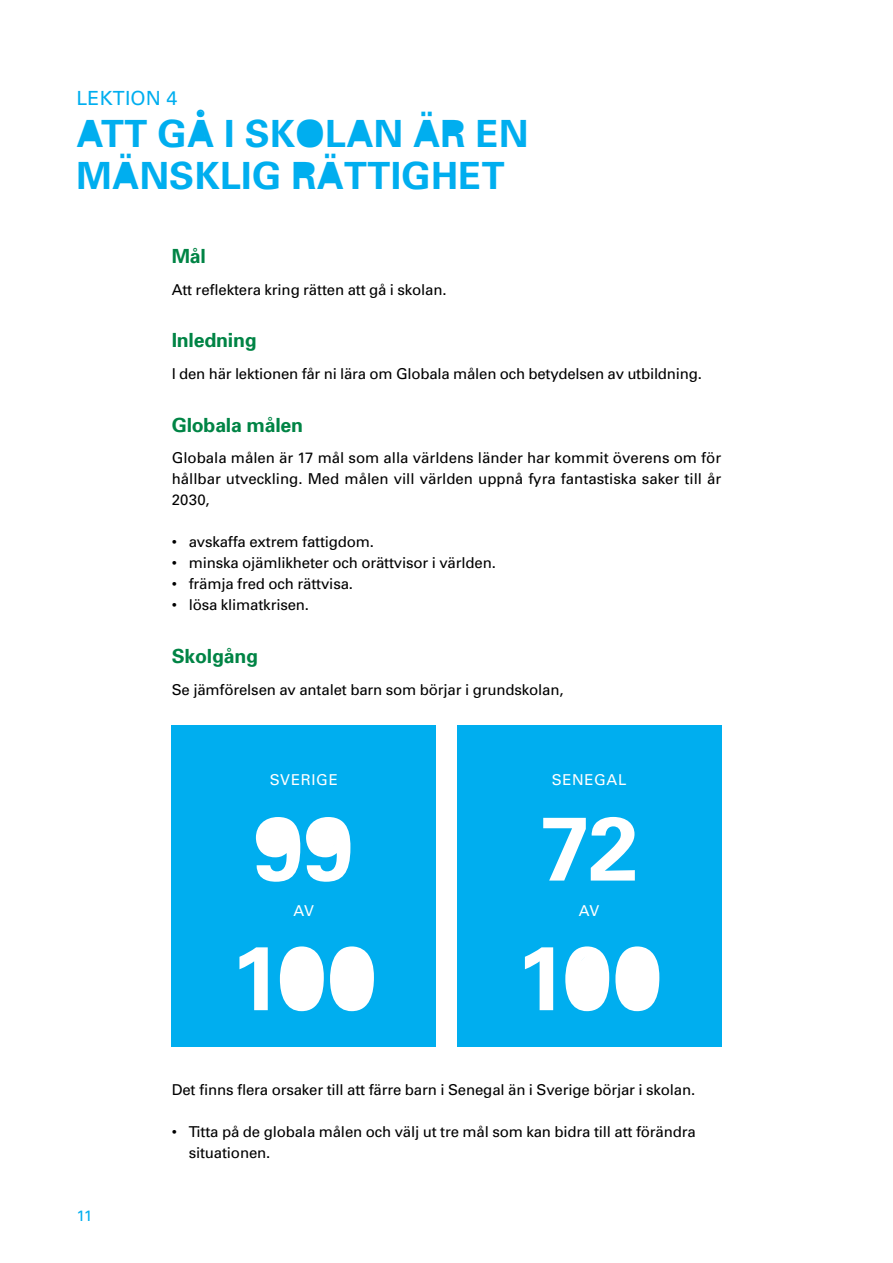
<style>
.page{position:relative;width:893px;height:1263px;background:#fff}
.page>*{position:absolute;margin:0;border:0;box-sizing:border-box;transform-origin:0 0}
.t1{font:700 90px "Univers LT Std";letter-spacing:-.01em;color:#fff}
.t2{font:700 37.5px/42.2px "Univers";letter-spacing:.01em;color:#00aeef}
.t3{font:700 19.5px "Univers";letter-spacing:-.01em;color:#008445}
.t4{font:19.5px "Univers";letter-spacing:.01em;color:#00aeef}
.t5{font:15px/21px "Univers";letter-spacing:-.01em;color:#000}
.t6{font:15px "Univers LT Std";letter-spacing:.045em;color:#fff}
.t7{font:15px "Univers LT Std";color:#000}
.t8{font:15px "Univers";color:#00aeef}
.s1{font-family:"Univers LT Std"}
.s2{font-family:"Univers"}
</style>
<div class="page">
<div style="left:172px;top:725px;width:264px;height:322px;background:#00aeef"></div>
<div style="left:457px;top:725px;width:264px;height:322px;background:#00aeef"></div>
<div style="left:267px;top:824px;width:22px;height:24px;background:#fff;border-radius:50%"></div>
<div style="left:316px;top:824px;width:22px;height:24px;background:#fff;border-radius:50%"></div>
<div style="left:341px;top:950px;width:24px;height:53px;background:#fff;border-radius:50%"></div>
<div style="left:289px;top:950px;width:24px;height:55px;background:#fff;border-radius:50%"></div>
<div style="left:576px;top:956px;width:24px;height:49px;background:#fff;border-radius:50%"></div>
<div style="left:622px;top:954px;width:29px;height:49px;background:#fff;border-radius:50%"></div>
<svg style="left:193px;top:125px;width:12px;height:13px"></svg>
<svg style="left:84px;top:125px;width:12px;height:13px"></svg>
<svg style="left:120px;top:167px;width:11px;height:13px"></svg>
<svg style="left:324px;top:167px;width:11px;height:13px"></svg>
<svg style="left:353px;top:125px;width:12px;height:13px"></svg>
<svg style="left:421px;top:125px;width:11px;height:13px"></svg>
<div style="left:446px;top:124px;width:12px;height:10px;background:#00aeef"></div>
<div style="left:297px;top:165px;width:12px;height:10px;background:#00aeef"></div>
<svg style="left:197px;top:111px;width:6px;height:6px"></svg>
<div style="left:301px;top:122px;width:18px;height:24px;background:#00aeef;border-radius:50%"></div>
<h3 class="t4" style="left:77px;top:86px;width:102px">LEKTION <span class="s1">4</span></h3>
<h2 class="t2" style="left:77px;top:112px;width:453px">ATT GÅ I SKOLAN ÄR EN<br>MÄNSKLIG RÄTTIGHET</h2>
<h3 class="t3" style="left:172px;top:244px;width:36px">Mål</h3>
<p class="t5" style="left:172px;top:279px;width:276px">Att reflektera kring rätten att gå i skolan.</p>
<h3 class="t3" style="left:172px;top:328px;width:87px">Inledning</h3>
<p class="t5" style="left:172px;top:363px;width:532px">I den här lektionen får ni lära om Globala målen och betydelsen av utbildning.</p>
<h3 class="t3" style="left:172px;top:412px;width:133px">Globala målen</h3>
<p class="t5" style="left:172px;top:447px;width:551px">Globala målen är <span class="s1">17</span> mål som alla världens länder har kommit överens om för hållbar utveckling. Med målen vill världen uppnå fyra fantastiska saker till år</p>
<p class="t7" style="left:172px;top:491px;width:40px">2030<span class="s2">,</span></p>
<p class="t5" style="left:172px;top:531px;width:204px">• avskaffa extrem fattigdom.</p>
<p class="t5" style="left:172px;top:552px;width:326px">• minska ojämlikheter och orättvisor i världen.</p>
<p class="t5" style="left:172px;top:573px;width:183px">• främja fred och rättvisa.</p>
<p class="t5" style="left:172px;top:594px;width:139px">• lösa klimatkrisen.</p>
<h3 class="t3" style="left:172px;top:644px;width:88px">Skolgång</h3>
<p class="t5" style="left:172px;top:678px;width:393px">Se jämförelsen av antalet barn som börjar i grundskolan,</p>
<p class="t6" style="left:270px;top:770px;width:70px">SVERIGE</p>
<h1 class="t1" style="left:254px;top:796px;width:102px">99</h1>
<p class="t6" style="left:293px;top:901px;width:22px">AV</p>
<h1 class="t1" style="left:231px;top:926px;width:147px">100</h1>
<p class="t6" style="left:552px;top:770px;width:76px">SENEGAL</p>
<h1 class="t1" style="left:540px;top:796px;width:100px">72</h1>
<p class="t6" style="left:579px;top:901px;width:22px">AV</p>
<h1 class="t1" style="left:516px;top:926px;width:147px">100</h1>
<p class="t8" style="left:77px;top:1206px;width:17px">11</p>
<p class="t5" style="left:172px;top:1078px;width:525px">Det finns flera orsaker till att färre barn i Senegal än i Sverige börjar i skolan.</p>
<p class="t5" style="left:189px;top:1120px;width:509px;text-indent:-17px">• Titta på de globala målen och välj ut tre mål som kan bidra till att förändra situationen.</p>
</div>
